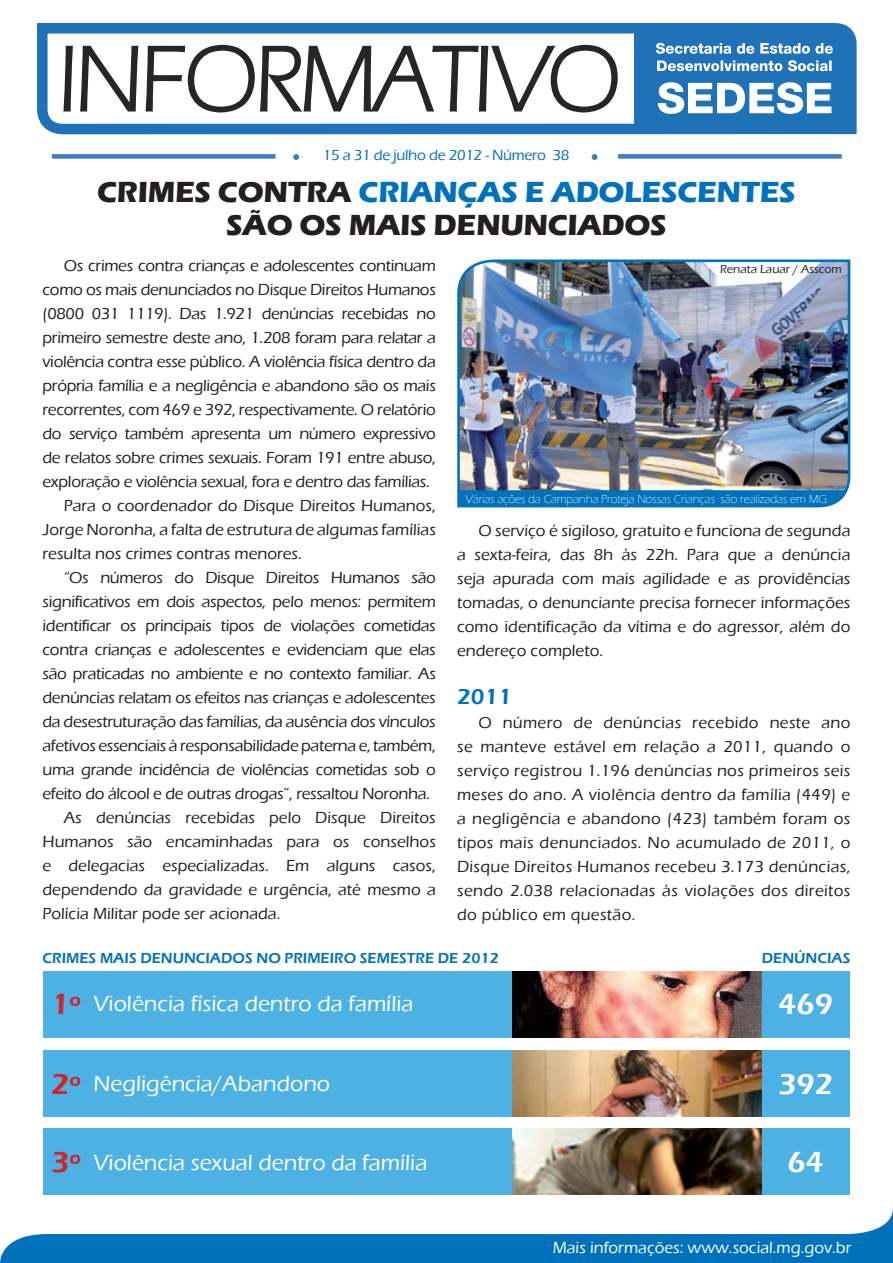
<style>
.page{position:relative;width:893px;height:1263px;background:#fff}
.page>*{position:absolute;margin:0;border:0;box-sizing:border-box;transform-origin:0 0}
.t1{font:700 30px "Eras ITC";letter-spacing:-.01em;color:#0072bc}
.t2{font:700 30px "Eras ITC";letter-spacing:-.01em;color:#231f20}
.t3{font:600 30px "Eras ITC";color:#fff}
.t4{font:600 30px "Eras ITC";color:#d1232a}
.t5{font:500 22.5px "Eras ITC";color:#fff}
.t6{font:600 22.5px "Eras ITC";color:#0072bc}
.t7{font:500 16.5px/24px "Eras ITC";color:#231f20;text-align:justify}
.t8{font:500 16.5px "Eras ITC";color:#fff}
.t9{font:600 15px "Eras ITC";color:#0072bc}
.t10{font:500 15px "Eras ITC";letter-spacing:-.02em;color:#0072bc}
.t11{font:300 12px "Eras ITC";letter-spacing:-.01em;color:#fff}
.t12{font:500 12px "Eras ITC";color:#231f20}
.s1{color:#231f20}
</style>
<div class="page">
<div style="left:618px;top:154px;width:224px;height:5px;background:#397fc2"></div>
<div style="left:52px;top:154px;width:224px;height:5px;background:#397fc2"></div>
<svg style="left:293px;top:154px;width:6px;height:6px"></svg>
<svg style="left:592px;top:154px;width:5px;height:6px"></svg>
<svg style="left:37px;top:23px;width:820px;height:112px"></svg>
<svg style="left:0;top:1209px;width:893px;height:54px;fill:#0072bc"></svg>
<img style="left:457px;top:259px;width:394px;height:249px">
<svg style="left:458px;top:490px;width:389px;height:16px;background:#0675bc"></svg>
<div style="left:43px;top:971px;width:807px;height:66px;background:#4db2e3"></div>
<img style="left:512px;top:971px;width:249px;height:66px">
<div style="left:43px;top:1050px;width:807px;height:66px;background:#4db2e3"></div>
<img style="left:512px;top:1050px;width:249px;height:66px">
<div style="left:43px;top:1129px;width:807px;height:66px;background:#4db2e3"></div>
<img style="left:512px;top:1129px;width:249px;height:66px">
<p class="t10" style="left:323px;top:147px;width:248px">15 a 31 de julho de 2012 - Número 38</p>
<p class="t1" style="left:97px;top:175px;width:700px"><span class="s1">CRIMES CONTRA</span> CRIANÇAS E ADOLESCENTES</p>
<p class="t2" style="left:226px;top:208px;width:442px">SÃO OS MAIS DENUNCIADOS</p>
<p class="t7" style="left:43px;top:253px;width:395px;text-indent:21px">Os crimes contra crianças e adolescentes continuam como os mais denunciados no Disque Direitos Humanos (0800 031 1119). Das 1.921 denúncias recebidas no primeiro semestre deste ano, 1.208 foram para relatar a violência contra esse público. A violência física dentro da própria família e a negligência e abandono são os mais recorrentes, com 469 e 392, respectivamente. O relatório do serviço também apresenta um número expressivo de relatos sobre crimes sexuais. Foram 191 entre abuso, exploração e violência sexual, fora e dentro das famílias.</p>
<p class="t7" style="left:43px;top:493px;width:395px;text-indent:21px">Para o coordenador do Disque Direitos Humanos, Jorge Noronha, a falta de estrutura de algumas famílias resulta nos crimes contras menores.</p>
<p class="t7" style="left:43px;top:565px;width:395px;text-indent:21px">“Os números do Disque Direitos Humanos são significativos em dois aspectos, pelo menos: permitem identificar os principais tipos de violações cometidas contra crianças e adolescentes e evidenciam que elas são praticadas no ambiente e no contexto familiar. As denúncias relatam os efeitos nas crianças e adolescentes da desestruturação das famílias, da ausência dos vínculos afetivos essenciais à responsabilidade paterna e, também, uma grande incidência de violências cometidas sob o efeito do álcool e de outras drogas”, ressaltou Noronha.</p>
<p class="t7" style="left:43px;top:805px;width:395px;text-indent:21px">As denúncias recebidas pelo Disque Direitos Humanos são encaminhadas para os conselhos e delegacias especializadas. Em alguns casos, dependendo da gravidade e urgência, até mesmo a Polícia Militar pode ser acionada.</p>
<p class="t12" style="left:720px;top:262px;width:123px">Renata Lauar / Asscom</p>
<p class="t11" style="left:465px;top:492px;width:363px">Várias ações da Campanha Proteja Nossas Crianças são realizadas em MG</p>
<p class="t7" style="left:457px;top:519px;width:395px;text-indent:21px">O serviço é sigiloso, gratuito e funciona de segunda a sexta-feira, das 8h às 22h. Para que a denúncia seja apurada com mais agilidade e as providências tomadas, o denunciante precisa fornecer informações como identificação da vítima e do agressor, além do endereço completo.</p>
<p class="t6" style="left:457px;top:684px;width:56px">2011</p>
<p class="t7" style="left:457px;top:711px;width:395px;text-indent:21px">O número de denúncias recebido neste ano se manteve estável em relação a 2011, quando o serviço registrou 1.196 denúncias nos primeiros seis meses do ano. A violência dentro da família (449) e a negligência e abandono (423) também foram os tipos mais denunciados. No acumulado de 2011, o Disque Direitos Humanos recebeu 3.173 denúncias, sendo 2.038 relacionadas às violações dos direitos do público em questão.</p>
<p class="t9" style="left:43px;top:949px;width:458px">CRIMES MAIS DENUNCIADOS NO PRIMEIRO SEMESTRE DE 2012</p>
<p class="t9" style="left:762px;top:949px;width:90px">DENÚNCIAS</p>
<p class="t4" style="left:51px;top:987px;width:32px">1º</p>
<p class="t5" style="left:94px;top:991px;width:321px">Violência física dentro da família</p>
<p class="t3" style="left:778px;top:987px;width:56px">469</p>
<p class="t4" style="left:51px;top:1066px;width:32px">2º</p>
<p class="t5" style="left:94px;top:1071px;width:238px">Negligência/Abandono</p>
<p class="t3" style="left:778px;top:1066px;width:56px">392</p>
<p class="t4" style="left:51px;top:1145px;width:32px">3º</p>
<p class="t5" style="left:94px;top:1149px;width:335px">Violência sexual dentro da família</p>
<p class="t3" style="left:787px;top:1145px;width:38px">64</p>
<p class="t8" style="left:553px;top:1238px;width:300px">Mais informações: www.social.mg.gov.br</p>
</div>
